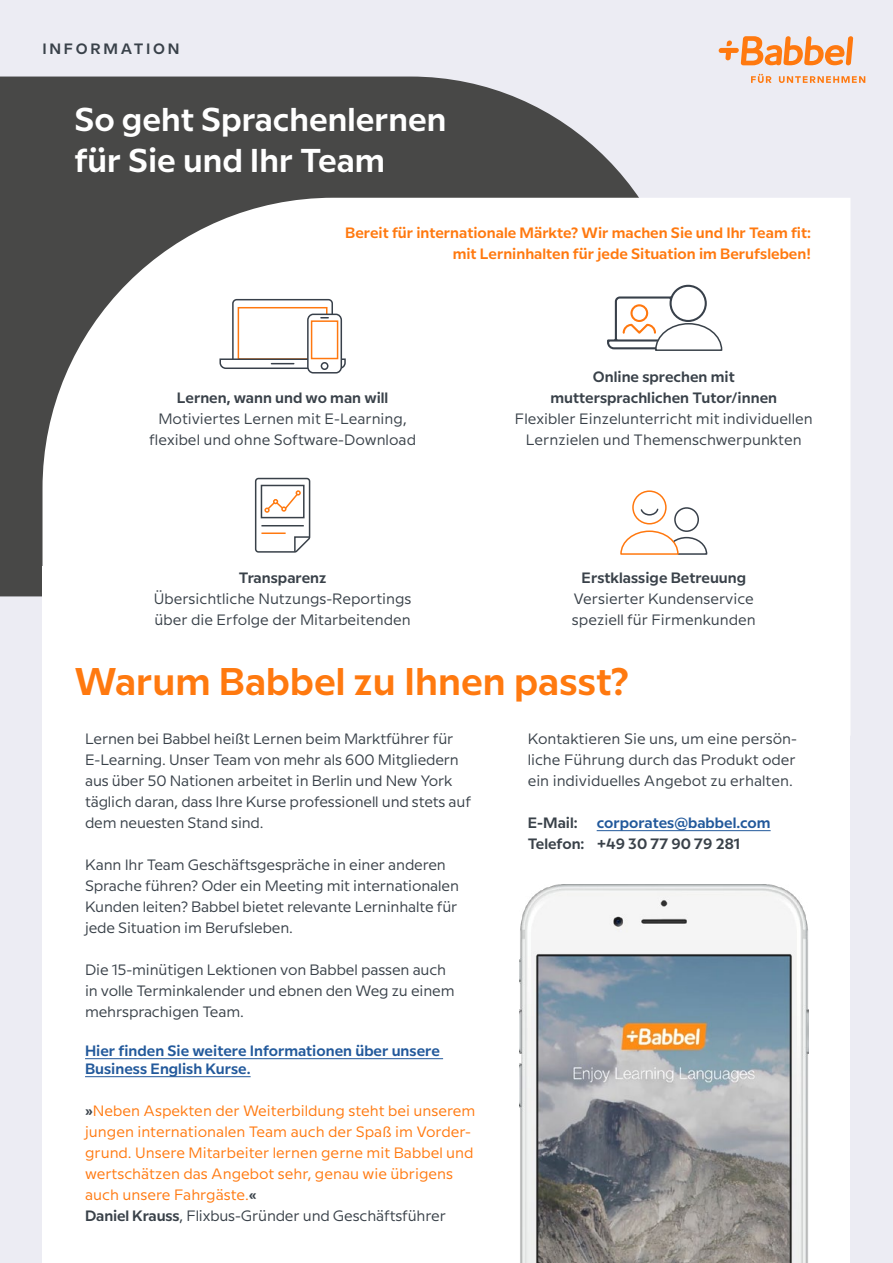
<style>
.page{position:relative;width:893px;height:1263px;background:#ececf3}
.page>*{position:absolute;margin:0;border:0;box-sizing:border-box;transform-origin:0 0}
.t1{font:600 38.55px "Babbel Milliard";color:#ff790f}
.t2{font:600 33px/40.5px "Babbel Milliard";color:#fff}
.t3{font:15px/21px "Babbel Milliard";letter-spacing:-.01em;color:#394149}
.t4{font:15px/21px "Babbel Milliard";color:#ff790f}
.t5{font:600 15px/21px "Babbel Milliard";color:#394149;text-align:center}
.t6{font:600 15px/21px "Babbel Milliard";color:#ff790f;text-align:right}
.t7{font:600 15px/18px "Babbel Milliard";color:#22599b}
.t8{font:600 15px "Babbel Milliard";letter-spacing:.18em;color:#394149}
.s1{font-weight:600;color:#394149}
.s2{color:#394149}
</style>
<div class="page">
<svg style="left:0;top:77px;width:639px;height:519px;background:#565656"></svg>
<div style="left:43px;top:566px;width:807px;height:697px;background:#fff"></div>
<div style="left:43px;top:198px;width:807px;height:368px;background:#fff"></div>
<hr style="left:85px;top:1058px;width:358px;height:1px;background:#22599b">
<hr style="left:85px;top:1076px;width:166px;height:1px;background:#22599b">
<hr style="left:597px;top:830px;width:174px;height:1px;background:#22599b">
<img style="left:519px;top:884px;width:289px;height:379px">
<svg style="left:719px;top:36px;width:134px;height:29px"></svg>
<svg style="left:751px;top:74px;width:114px;height:9px"></svg>
<svg style="left:254px;top:477px;width:57px;height:77px;background:#e0dedc"></svg>
<hr style="left:261px;top:525px;width:43px;height:1px;background:#394149">
<hr style="left:261px;top:532px;width:25px;height:2px;background:#ff790f">
<svg style="left:219px;top:298px;width:127px;height:76px;background:#ece7e3"></svg>
<div style="left:632px;top:490px;width:35px;height:34px;border:2px solid #ff780f;border-radius:50%"></div>
<svg style="left:619px;top:506px;width:89px;height:49px;background:#f3ebe4"></svg>
<svg style="left:604px;top:282px;width:119px;height:70px;background:#e9e7e5"></svg>
<p class="t8" style="left:43px;top:38px;width:139px">INFORMATION</p>
<h2 class="t2" style="left:74px;top:97px;width:374px">So geht Sprachenlernen für Sie und Ihr Team</h2>
<p class="t6" style="left:345px;top:221px;width:467px">Bereit für internationale Märkte? Wir machen Sie und Ihr Team fit: mit Lerninhalten für jede Situation im Berufsleben!</p>
<p class="t5" style="left:177px;top:386px;width:213px">Lernen, wann und wo man will</p>
<p class="t3" style="left:149px;top:408px;width:268px;text-align:center">Motiviertes Lernen mit E-Learning, flexibel und ohne Software-Download</p>
<p class="t5" style="left:239px;top:566px;width:89px">Transparenz</p>
<p class="t3" style="left:154px;top:587px;width:259px">Übersichtliche Nutzungs-Reportings über die Erfolge der Mitarbeitenden</p>
<p class="t5" style="left:550px;top:365px;width:228px">Online sprechen mit muttersprachlichen Tutor/innen</p>
<p class="t3" style="left:515px;top:408px;width:299px;text-align:center">Flexibler Einzelunterricht mit individuellen<br>Lernzielen und Themenschwerpunkten</p>
<p class="t5" style="left:581px;top:566px;width:166px">Erstklassige Betreuung</p>
<p class="t3" style="left:572px;top:587px;width:185px">Versierter Kundenservice speziell für Firmenkunden</p>
<h1 class="t1" style="left:74px;top:653px;width:556px">Warum Babbel zu Ihnen passt?</h1>
<p class="t3" style="left:85px;top:727px;width:388px">Lernen bei Babbel heißt Lernen beim Marktführer für E-Learning. Unser Team von mehr als 600 Mitgliedern aus über 50 Nationen arbeitet in Berlin und New York täglich daran, dass Ihre Kurse professionell und stets auf dem neuesten Stand sind.</p>
<p class="t3" style="left:85px;top:853px;width:375px">Kann Ihr Team Geschäftsgespräche in einer anderen Sprache führen? Oder ein Meeting mit internationalen Kunden leiten? Babbel bietet relevante Lerninhalte für jede Situation im Berufsleben.</p>
<p class="t3" style="left:85px;top:958px;width:371px">Die 15-minütigen Lektionen von Babbel passen auch in volle Terminkalender und ebnen den Weg zu einem mehrsprachigen Team.</p>
<p class="t7" style="left:85px;top:1040px;width:356px">Hier finden Sie weitere Informationen über unsere<br>Business English Kurse.</p>
<p class="t4" style="left:85px;top:1099px;width:392px"><span class="s1">»</span>Neben Aspekten der Weiterbildung steht bei unserem jungen internationalen Team auch der Spaß im Vorder&shy;grund. Unsere Mitarbeiter lernen gerne mit Babbel und wertschätzen das Angebot sehr, genau wie übrigens auch unsere Fahrgäste.<span class="s1">«<br>Daniel Krauss</span><span class="s2">, Flixbus-Gründer und Geschäftsführer</span></p>
<p class="t3" style="left:528px;top:727px;width:271px;text-align:justify">Kontaktieren Sie uns, um eine persön&shy;liche Führung durch das Produkt oder ein individuelles Angebot zu erhalten.</p>
<p class="t5" style="left:528px;top:811px;width:52px">E-Mail:</p>
<p class="t7" style="left:597px;top:812px;width:175px">corporates@babbel.com</p>
<p class="t5" style="left:528px;top:832px;width:214px">Telefon: +49 30 77 90 79 281</p>
</div>
